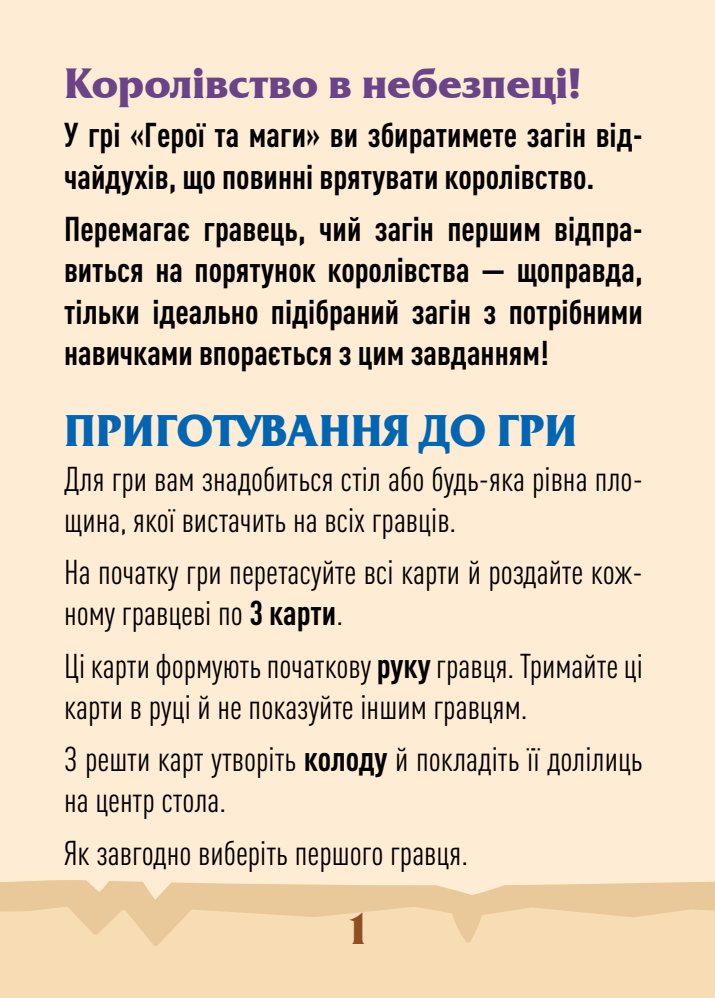
<style>
.page{position:relative;width:715px;height:998px;background:#fff}
.page>*{position:absolute;margin:0;border:0;box-sizing:border-box;transform-origin:0 0}
.t1{font:700 44px "Friz Quadrata";letter-spacing:.005em;color:#0066b3}
.t2{font:700 44px "Friz Quadrata";color:#8f4f23}
.t3{font:700 42px "Friz Quadrata";letter-spacing:.005em;color:#6a4388}
.t4{font:condensed 34px/41.2px "DIN Pro";color:#000}
.t5{font:700 condensed 34px/41.2px "DIN Pro";color:#000}
.s1{font-weight:700}
</style>
<div class="page">
<div style="left:0;top:0;width:714px;height:998px;background:#ffecd4"></div>
<svg style="left:0;top:880px;width:714px;height:26px;fill:#e9c999"></svg>
<svg style="left:0;top:906px;width:714px;height:92px;background:#f6dab1"></svg>
<p class="t3" style="left:64px;top:61px;width:518px">Королівство в небезпеці!</p>
<p class="t5" style="left:64px;top:112px;width:580px">У грі «Герої та маги» ви збиратимете загін від&shy;чайдухів, що повинні врятувати королівство.</p>
<p class="t5" style="left:64px;top:206px;width:580px;text-align:justify">Перемагає гравець, чий загін першим відпра&shy;виться на порятунок королівства — щоправда, тільки ідеально підібраний загін з потрібними навичками впорається з цим завданням!</p>
<p class="t1" style="left:64px;top:406px;width:515px">ПРИГОТУВАННЯ ДО ГРИ</p>
<p class="t4" style="left:64px;top:455px;width:580px">Для гри вам знадобиться стіл або будь-яка рівна пло&shy;щина, якої вистачить на всіх гравців.</p>
<p class="t4" style="left:64px;top:549px;width:580px">На початку гри перетасуйте всі карти й роздайте кож&shy;ному гравцеві по <span class="s1">3 карти</span>.</p>
<p class="t4" style="left:64px;top:642px;width:580px">Ці карти формують початкову <span class="s1">руку</span> гравця. Тримайте ці карти в руці й не показуйте іншим гравцям.</p>
<p class="t4" style="left:64px;top:736px;width:580px">З решти карт утворіть <span class="s1">колоду</span> й покладіть її долілиць на центр стола.</p>
<p class="t4" style="left:64px;top:829px;width:405px">Як завгодно виберіть першого гравця.</p>
<p class="t2" style="left:343px;top:904px;width:30px">1</p>
</div>
